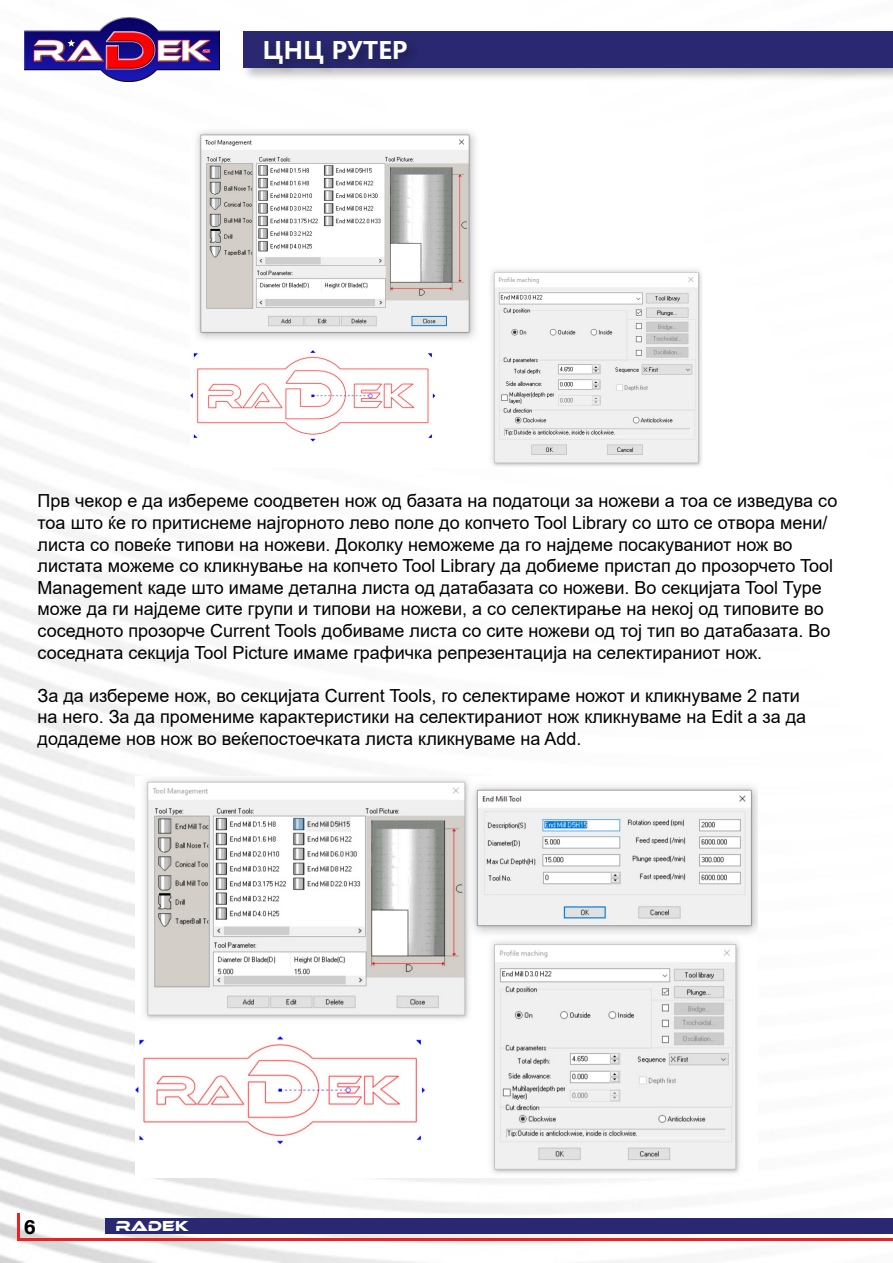
<style>
.page{position:relative;width:893px;height:1263px;background:#fff}
.page>*{position:absolute;margin:0;border:0;box-sizing:border-box;transform-origin:0 0}
.t1{font:700 24px "Microsoft Ya Hei UI";color:#fff}
.t2{font:21px "Acumin Variable Concept";color:#000}
.t3{font:18px/21.6px "Arial";color:#000}
.t4{font:15px "Ethnocentric Rg";color:#fff}
</style>
<div class="page">
<img style="left:0;top:17px;width:893px;height:1246px">
<div style="left:241px;top:29px;width:652px;height:53px;background:#000;opacity:.25"></div>
<div style="left:244px;top:31px;width:649px;height:37px;background:#292870"></div>
<img style="left:24px;top:18px;width:195px;height:64px">
<div style="left:263px;top:38px;width:157px;height:39px;background:#000;opacity:.25"></div>
<div style="left:105px;top:1218px;width:788px;height:15px;background:#292870"></div>
<hr style="left:17px;top:1213px;width:3px;height:27px;background:#ed2124">
<hr style="left:18px;top:1238px;width:875px;height:2px;background:#ed2124">
<img style="left:136px;top:776px;width:621px;height:402px">
<img style="left:191px;top:128px;width:511px;height:339px">
<h1 class="t1" style="left:262px;top:33px;width:147px">ЦНЦ РУТЕР</h1>
<p class="t3" style="left:38px;top:490px;width:801px">Прв чекор е да избереме соодветен нож од базата на податоци за ножеви а тоа се изведува со тоа што ќе го притиснеме најгорното лево поле до копчето Tool Library со што се отвора мени/ листа со повеќе типови на ножеви. Доколку неможеме да го најдеме посакуваниот нож во листата можеме со кликнување на копчето Tool Library да добиеме пристап до прозорчето Tool Management каде што имаме детална листа од датабазата со ножеви. Во секцијата Tool Type може да ги најдеме сите групи и типови на ножеви, а со селектирање на некој од типовите во соседното прозорче Current Tools добиваме листа со сите ножеви од тој тип во датабазата. Во соседната секција Tool Picture имаме графичка репрезентација на селектираниот нож.</p>
<p class="t3" style="left:38px;top:685px;width:770px">За да избереме нож, во секцијата Current Tools, го селектираме ножот и кликнуваме 2 пати на него. За да промениме карактеристики на селектираниот нож кликнуваме на Edit а за да додадеме нов нож во веќепостоечката листа кликнуваме на Add.</p>
<p class="t2" style="left:24px;top:1212px;width:14px">6</p>
<p class="t4" style="left:116px;top:1216px;width:75px">RADEK</p>
</div>
